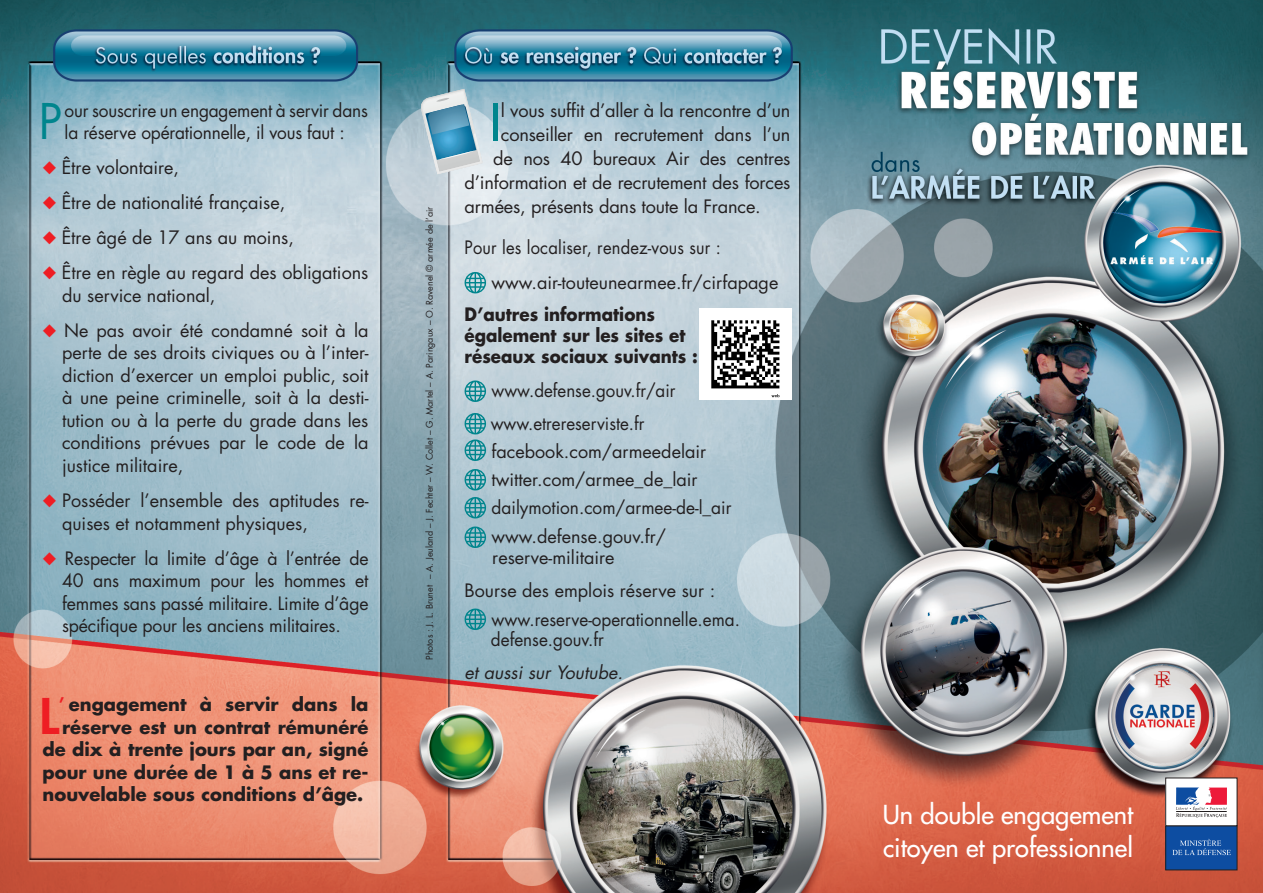
<style>
.page{position:relative;width:1263px;height:893px;background:#fff}
.page>*{position:absolute;margin:0;border:0;box-sizing:border-box;transform-origin:0 0}
.t1{font:49.8px "Futura Std";color:#00858d}
.t2{font:47.85px "Futura Std";color:#00858d}
.t3{font:800 47.85px "Futura Std";color:#ee1d23}
.t4{font:500 25.5px/33px "Futura Std";color:#fff}
.t5{font:18px/22.5px "Futura Std";color:#231f20}
.t6{font:700 18px/22.5px "Futura Std";color:#231f20;text-align:right}
.t7{font:18px/22.5px "Futura Std";color:#231f20;scale:.96 1}
.t8{font:18px/35px "Futura Std";color:#231f20;scale:.92 1}
.t9{font:700 18px/21px "Futura Std";color:#231f20;scale:.93 1}
.t10{font:18px/20.5px "Futura Std";color:#231f20;scale:.95 1}
.t11{font:18px/32.5px "Futura Std";color:#231f20;scale:.94 1}
.t12{font:italic 18px "Futura Std";color:#231f20}
.t13{font:9px "Futura Std";color:#231f20}
.s1{color:#ee1d23}
.s2{font-weight:800;color:#ee1d23}
</style>
<div class="page">
<img style="left:0;top:0;width:1263px;height:893px">
<svg style="left:465px;top:272px;width:21px;height:21px"></svg>
<svg style="left:465px;top:380px;width:21px;height:22px"></svg>
<svg style="left:465px;top:413px;width:21px;height:48px"></svg>
<svg style="left:465px;top:469px;width:21px;height:21px"></svg>
<svg style="left:465px;top:497px;width:21px;height:21px"></svg>
<svg style="left:465px;top:526px;width:21px;height:22px"></svg>
<svg style="left:465px;top:609px;width:21px;height:21px"></svg>
<img style="left:420px;top:89px;width:62px;height:85px">
<img style="left:421px;top:90px;width:60px;height:83px">
<img style="left:422px;top:91px;width:59px;height:81px">
<img style="left:423px;top:92px;width:57px;height:80px">
<svg style="left:436px;top:97px;width:13px;height:5px"></svg>
<img style="left:425px;top:105px;width:51px;height:55px">
<img style="left:428px;top:104px;width:41px;height:31px">
<svg style="left:440px;top:151px;width:33px;height:9px"></svg>
<img style="left:700px;top:309px;width:91px;height:91px">
<div style="left:1166px;top:826px;width:71px;height:44px;background:#0d4da1"></div>
<div style="left:1165px;top:825px;width:72px;height:45px;border:1px solid #231f20"></div>
<svg style="left:1172px;top:839px;width:59px;height:16px"></svg>
<div style="left:1166px;top:778px;width:71px;height:48px;background:#fff"></div>
<div style="left:1165px;top:778px;width:72px;height:48px;border:1px solid #231f20"></div>
<svg style="left:1176px;top:788px;width:51px;height:30px"></svg>
<h2 class="t2" style="left:39px;top:91px;width:25px">P</h2>
<p class="t7" style="left:65px;top:99px;width:317px">our souscrire un engagement à servir dans la réserve opérationnelle, il vous faut :</p>
<p class="t5" style="left:43px;top:157px;width:138px"><span class="s1">◆</span> Être volontaire,</p>
<p class="t5" style="left:43px;top:192px;width:244px"><span class="s1">◆</span> Être de nationalité française,</p>
<p class="t5" style="left:43px;top:227px;width:253px"><span class="s1">◆</span> Être âgé de 17 ans au moins,</p>
<p class="t5" style="left:62px;top:262px;width:308px;text-indent:-19px"><span class="s1">◆</span> Être en règle au regard des obligations du service national,</p>
<p class="t5" style="left:62px;top:319px;width:308px;text-align:justify;text-indent:-19px"><span class="s1">◆</span> Ne pas avoir été condamné soit à la perte de ses droits civiques ou à l’inter&shy;diction d’exercer un emploi public, soit à une peine criminelle, soit à la desti&shy;tution ou à la perte du grade dans les conditions prévues par le code de la justice militaire,</p>
<p class="t5" style="left:62px;top:489px;width:308px;text-indent:-19px"><span class="s1">◆</span> Posséder l’ensemble des aptitudes re&shy;quises et notamment physiques,</p>
<p class="t5" style="left:62px;top:547px;width:308px;text-align:justify;text-indent:-20px"><span class="s1">◆</span> Respecter la limite d’âge à l’entrée de 40 ans maximum pour les hommes et femmes sans passé militaire. Limite d’âge spécifique pour les anciens militaires.</p>
<p class="t6" style="left:43px;top:693px;width:327px"><span class="s2">’</span> engagement à servir dans la réserve est un contrat rémunéré de dix à trente jours par an, signé pour une durée de 1 à 5 ans et re&shy;nouvelable sous conditions d’âge.</p>
<h2 class="t3" style="left:40px;top:686px;width:21px">L</h2>
<p class="t13" style="left:424px;top:660px;width:455px;rotate:-90deg">Photos : J. L. Brunet – A. Jeuland – J. Fechter – W. Collet – G. Martel – A. Paringaux – O. Ravenel © armée de l’air</p>
<h1 class="t1" style="left:489px;top:91px;width:14px">I</h1>
<p class="t5" style="left:501px;top:99px;width:291px">l vous suffit d’aller à la rencontre d’un</p>
<p class="t5" style="left:501px;top:123px;width:291px">conseiller en recrutement dans l’un</p>
<p class="t5" style="left:493px;top:147px;width:299px">de nos 40 bureaux Air des centres</p>
<p class="t5" style="left:465px;top:171px;width:327px">d’information et de recrutement des forces</p>
<p class="t5" style="left:465px;top:195px;width:298px">armées, présents dans toute la France.</p>
<p class="t8" style="left:492px;top:230px;width:313px;text-indent:-27px">Pour les localiser, rendez-vous sur : www.air-touteunearmee.fr/cirfapage</p>
<p class="t9" style="left:465px;top:303px;width:252px">D’autres informations également sur les sites et réseaux sociaux suivants :</p>
<p class="t11" style="left:491px;top:375px;width:198px">www.defense.gouv.fr/air www.etrereserviste.fr</p>
<p class="t5" style="left:492px;top:437px;width:241px;line-height:28.5px">facebook.com/armeedelair twitter.com/armee_de_lair dailymotion.com/armee-de-l_air www.defense.gouv.fr/</p>
<p class="t5" style="left:465px;top:541px;width:252px;line-height:32.5px;text-indent:28px">reserve-militaire<br>Bourse des emplois réserve sur :</p>
<p class="t10" style="left:491px;top:609px;width:264px">www.reserve-operationnelle.ema. defense.gouv.fr</p>
<p class="t12" style="left:465px;top:660px;width:160px">et aussi sur Youtube.</p>
<h3 class="t4" style="left:883px;top:798px;width:252px">Un double engagement citoyen et professionnel</h3>
</div>
